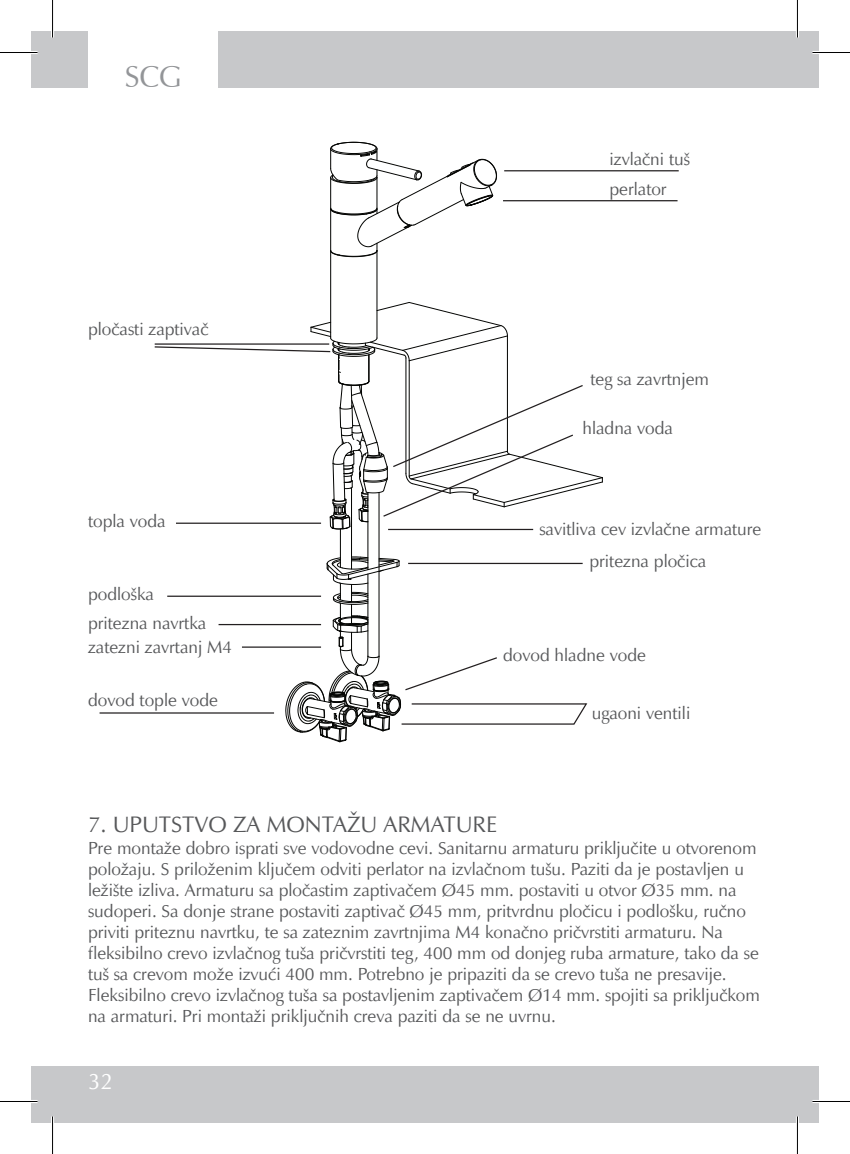
<style>
.page{position:relative;width:850px;height:1154px;background:#fff}
.page>*{position:absolute;margin:0;border:0;box-sizing:border-box;transform-origin:0 0}
.t1{font:30px "Zapf Humanist 601 BT";color:#939598}
.t2{font:22.5px "Zapf Humanist 601 TL";color:#57585a}
.t3{font:22.5px "Zapf Humanist 601 TL";color:#fff}
.t4{font:17.5px/21px "Zapf Humanist 601 TL";color:#57585a}
</style>
<div class="page">
<div style="left:31px;top:1066px;width:787px;height:57px;background:#c7c8ca"></div>
<div style="left:31px;top:31px;width:787px;height:57px;background:#c7c8ca"></div>
<div style="left:88px;top:31px;width:130px;height:59px;background:#fff"></div>
<hr style="left:330px;top:251px;width:1px;height:87px;background:#040503">
<hr style="left:340px;top:529px;width:1px;height:38px;background:#040503">
<hr style="left:351px;top:488px;width:1px;height:81px;background:#040503">
<hr style="left:367px;top:492px;width:1px;height:78px;background:#040503">
<hr style="left:376px;top:251px;width:1px;height:87px;background:#040503">
<hr style="left:378px;top:492px;width:1px;height:164px;background:#040503">
<svg style="left:330px;top:141px;width:167px;height:116px"></svg>
<hr style="left:504px;top:170px;width:174px;height:1px;background:#231f20">
<hr style="left:502px;top:200px;width:175px;height:1px;background:#231f20">
<hr style="left:167px;top:596px;width:154px;height:1px;background:#231f20">
<hr style="left:218px;top:624px;width:103px;height:1px;background:#231f20">
<hr style="left:242px;top:646px;width:79px;height:2px;background:#231f20">
<hr style="left:99px;top:712px;width:175px;height:2px;background:#231f20">
<svg style="left:285px;top:556px;width:303px;height:187px"></svg>
<hr style="left:408px;top:563px;width:174px;height:1px;background:#231f20">
<svg style="left:154px;top:301px;width:449px;height:229px"></svg>
<hr style="left:0;top:51px;width:38px;height:3px;background:#fff">
<hr style="left:812px;top:51px;width:37px;height:3px;background:#fff">
<hr style="left:0;top:1100px;width:38px;height:3px;background:#fff">
<hr style="left:812px;top:1100px;width:37px;height:3px;background:#fff">
<hr style="left:51px;top:0;width:3px;height:38px;background:#fff">
<hr style="left:51px;top:1116px;width:3px;height:38px;background:#fff">
<hr style="left:795px;top:0;width:3px;height:38px;background:#fff">
<hr style="left:795px;top:1116px;width:3px;height:38px;background:#fff">
<hr style="left:0;top:52px;width:38px;height:1px;background:#000">
<hr style="left:812px;top:52px;width:37px;height:1px;background:#000">
<hr style="left:0;top:1101px;width:38px;height:1px;background:#000">
<hr style="left:812px;top:1101px;width:37px;height:1px;background:#000">
<hr style="left:52px;top:0;width:1px;height:38px;background:#000">
<hr style="left:52px;top:1116px;width:1px;height:38px;background:#000">
<hr style="left:796px;top:0;width:1px;height:38px;background:#000">
<hr style="left:796px;top:1116px;width:1px;height:38px;background:#000">
<h1 class="t1" style="left:125px;top:59px;width:58px">SCG</h1>
<p class="t4" style="left:88px;top:318px;width:122px">pločasti zaptivač</p>
<p class="t4" style="left:88px;top:510px;width:79px">topla voda</p>
<p class="t4" style="left:88px;top:579px;width:120px;line-height:29.5px">podloška pritezna navrtka</p>
<p class="t4" style="left:88px;top:636px;width:145px">zatezni zavrtanj M4</p>
<p class="t4" style="left:88px;top:689px;width:131px">dovod tople vode</p>
<p class="t4" style="left:609px;top:144px;width:82px;line-height:29.8px">izvlačni tuš perlator</p>
<p class="t4" style="left:590px;top:368px;width:120px">teg sa zavrtnjem</p>
<p class="t4" style="left:582px;top:418px;width:92px">hladna voda</p>
<p class="t4" style="left:539px;top:513px;width:223px;line-height:31.8px;text-align:center">savitliva cev izvlačne armature pritezna pločica</p>
<p class="t4" style="left:503px;top:644px;width:144px">dovod hladne vode</p>
<p class="t4" style="left:591px;top:702px;width:100px">ugaoni ventili</p>
<p class="t2" style="left:88px;top:811px;width:410px">7. UPUTSTVO ZA MONTAŽU ARMATURE</p>
<p class="t4" style="left:88px;top:837px;width:673px">Pre montaže dobro isprati sve vodovodne cevi. Sanitarnu armaturu priključite u otvorenom položaju. S priloženim ključem odviti perlator na izvlačnom tušu. Paziti da je postavljen u ležište izliva. Armaturu sa pločastim zaptivačem Ø45 mm. postaviti u otvor Ø35 mm. na sudoperi. Sa donje strane postaviti zaptivač Ø45 mm, pritvrdnu pločicu i podlošku, ručno priviti priteznu navrtku, te sa zateznim zavrtnjima M4 konačno pričvrstiti armaturu. Na fleksibilno crevo izvlačnog tuša pričvrstiti teg, 400 mm od donjeg ruba armature, tako da se tuš sa crevom može izvući 400 mm. Potrebno je pripaziti da se crevo tuša ne presavije.<br>Fleksibilno crevo izvlačnog tuša sa postavljenim zaptivačem Ø14 mm. spojiti sa priključkom na armaturi. Pri montaži priključnih creva paziti da se ne uvrnu.</p>
<p class="t3" style="left:88px;top:1067px;width:26px">32</p>
</div>
